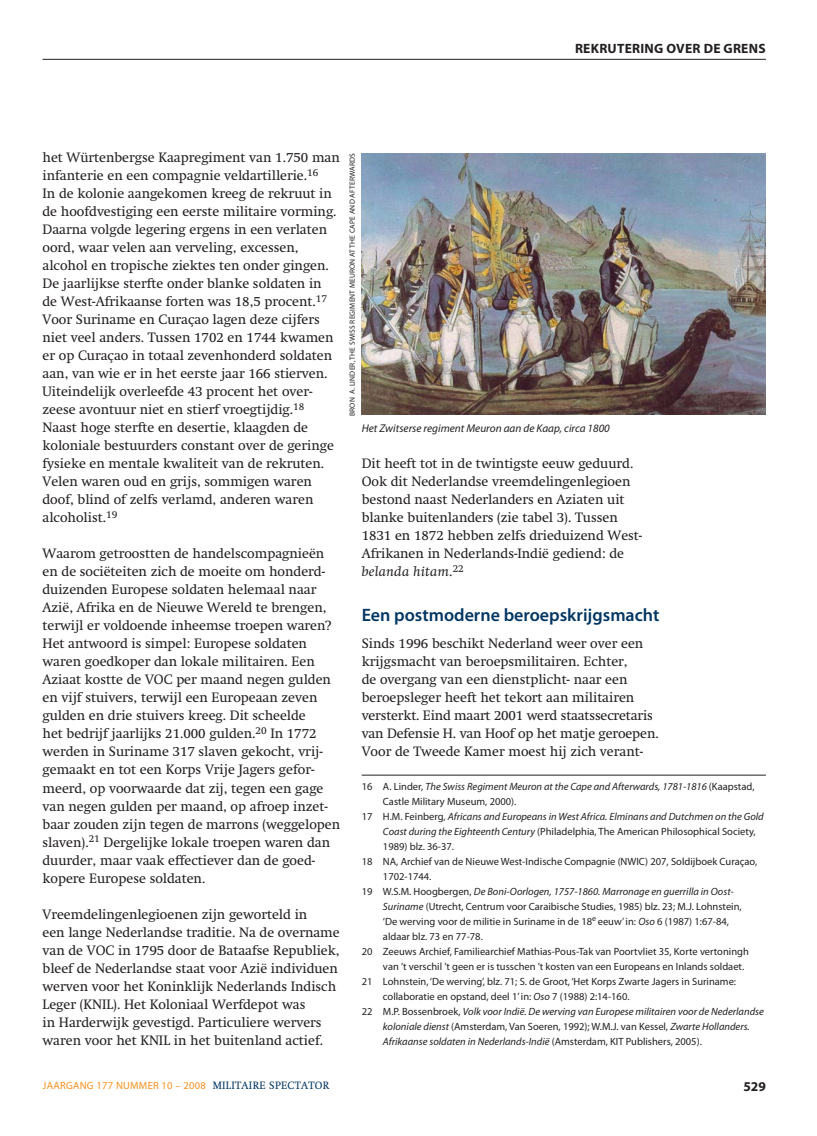
<style>
.page{position:relative;width:817px;height:1136px;background:#fff}
.page>*{position:absolute;margin:0;border:0;box-sizing:border-box;transform-origin:0 0}
.t1{font:600 18px "Myriad Pro";color:#003562}
.t2{font:13.5px/18px "Swift";color:#231f20}
.t3{font:700 13.5px "Myriad Pro";letter-spacing:.02em;color:#231f20}
.t4{font:italic 11.25px "Myriad Pro";color:#231f20}
.t5{font:10.5px "Myriad Pro";color:#231f20}
.t6{font:italic 10.5px "Myriad Pro";color:#231f20}
.t7{font:10.5px "Myriad Pro";letter-spacing:.025em;color:#f7901e}
.t8{font:7.5px "Myriad Pro";letter-spacing:.02em;color:#231f20}
.s1{font-style:italic}
.s2{font-style:normal}
.s3{font-family:"Swift";color:#003562}
</style>
<div class="page">
<hr style="left:43px;top:59px;width:722px;height:1px;background:#231f20">
<hr style="left:361px;top:774px;width:404px;height:1px;background:#231f20">
<img style="left:361px;top:153px;width:404px;height:261px">
<p class="t3" style="left:575px;top:43px;width:192px">REKRUTERING OVER DE GRENS</p>
<p class="t2" style="left:43px;top:150px;width:299px">het Würtenbergse Kaapregiment van 1.750 man infanterie en een compagnie veldartillerie.<sup>16<br></sup>In de kolonie aangekomen kreeg de rekruut in de hoofdvestiging een eerste militaire vorming.<br>Daarna volgde legering ergens in een verlaten oord, waar velen aan verveling, excessen, alcohol en tropische ziektes ten onder gingen.<br>De jaarlijkse sterfte onder blanke soldaten in<br>de West-Afrikaanse forten was 18,5 procent.<sup>17<br></sup>Voor Suriname en Curaçao lagen deze cijfers niet veel anders. Tussen 1702 en 1744 kwamen er op Curaçao in totaal zevenhonderd soldaten aan, van wie er in het eerste jaar 166 stierven.<br>Uiteindelijk overleefde 43 procent het over&shy;zeese avontuur niet en stierf vroegtijdig.<sup>18<br></sup>Naast hoge sterfte en desertie, klaagden de koloniale bestuurders constant over de geringe fysieke en mentale kwaliteit van de rekruten.<br>Velen waren oud en grijs, sommigen waren doof, blind of zelfs verlamd, anderen waren alcoholist.<sup>19</sup></p>
<p class="t2" style="left:43px;top:546px;width:299px">Waarom getroostten de handelscompagnieën en de sociëteiten zich de moeite om honderd&shy;duizenden Europese soldaten helemaal naar Azië, Afrika en de Nieuwe Wereld te brengen, terwijl er voldoende inheemse troepen waren?<br>Het antwoord is simpel: Europese soldaten waren goedkoper dan lokale militairen. Een Aziaat kostte de VOC per maand negen gulden en vijf stuivers, terwijl een Europeaan zeven gulden en drie stuivers kreeg. Dit scheelde<br>het bedrijf jaarlijks 21.000 gulden.<sup>20</sup> In 1772 werden in Suriname 317 slaven gekocht, vrij&shy;gemaakt en tot een Korps Vrije Jagers gefor&shy;meerd, op voorwaarde dat zij, tegen een gage van negen gulden per maand, op afroep inzet&shy;baar zouden zijn tegen de marrons (weggelopen slaven).<sup>21</sup> Dergelijke lokale troepen waren dan duurder, maar vaak effectiever dan de goed&shy;kopere Europese soldaten.</p>
<p class="t2" style="left:43px;top:906px;width:299px">Vreemdelingenlegioenen zijn geworteld in<br>een lange Nederlandse traditie. Na de overname van de VOC in 1795 door de Bataafse Republiek, bleef de Nederlandse staat voor Azië individuen werven voor het Koninklijk Nederlands Indisch Leger (KNIL). Het Koloniaal Werfdepot was<br>in Harderwijk gevestigd. Particuliere wervers waren voor het KNIL in het buitenland actief.</p>
<p class="t8" style="left:349px;top:416px;width:264px;rotate:-90deg">BRON A. LINDER, THE SWISS REGIMENT MEURON AT THE CAPE AND AFTERWARDS</p>
<p class="t4" style="left:361px;top:424px;width:249px">Het Zwitserse regiment Meuron aan de Kaap, circa 1800</p>
<p class="t2" style="left:361px;top:456px;width:282px">Dit heeft tot in de twintigste eeuw geduurd.<br>Ook dit Nederlandse vreemdelingenlegioen bestond naast Neder landers en Aziaten uit blanke buitenlanders (zie tabel 3). Tussen 1831 en 1872 hebben zelfs drieduizend West-Afrikanen in Nederlands-Indië gediend: de <span class="s1">belanda hitam</span>.<sup>22</sup></p>
<h1 class="t1" style="left:361px;top:608px;width:299px">Een postmoderne beroepskrijgsmacht</h1>
<p class="t2" style="left:361px;top:636px;width:298px">Sinds 1996 beschikt Nederland weer over een krijgsmacht van beroepsmilitairen. Echter,<br>de overgang van een dienstplicht- naar een beroepsleger heeft het tekort aan militairen versterkt. Eind maart 2001 werd staatssecretaris van Defensie H. van Hoof op het matje geroepen.<br>Voor de Tweede Kamer moest hij zich verant-</p>
<p class="t6" style="left:361px;top:782px;width:394px"><span class="s2">16 A. Linder,</span> The Swiss Regiment Meuron at the Cape and Afterwards, 1781-1816 <span class="s2">(Kaapstad,</span></p>
<p class="t5" style="left:383px;top:797px;width:135px">Castle Military Museum, 2000).</p>
<p class="t6" style="left:361px;top:812px;width:403px"><span class="s2">17 H.M. Feinberg,</span> Africans and Europeans in West Africa. Elminans and Dutchmen on the Gold</p>
<p class="t5" style="left:383px;top:827px;width:374px"><span class="s1">Coast during the Eighteenth Century</span> (Philadelphia, The American Philosophical Society,</p>
<p class="t5" style="left:383px;top:842px;width:73px">1989) blz. 36-37.</p>
<p class="t5" style="left:361px;top:857px;width:397px">18 NA, Archief van de Nieuwe West-Indische Compagnie (NWIC) 207, Soldijboek Curaçao,</p>
<p class="t5" style="left:383px;top:872px;width:50px">1702-1744.</p>
<p class="t6" style="left:361px;top:887px;width:373px"><span class="s2">19 W.S.M. Hoogbergen,</span> De Boni-Oorlogen, 1757-1860. Marronage en guerrilla in Oost-</p>
<p class="t5" style="left:383px;top:902px;width:360px"><span class="s1">Suriname</span> (Utrecht, Centrum voor Caraibische Studies, 1985) blz. 23; M.J. Lohnstein,</p>
<p class="t5" style="left:383px;top:917px;width:347px">‘De werving voor de militie in Suriname in de 18<sup>e</sup> eeuw’ in: <span class="s1">Oso</span> 6 (1987) 1:67-84,</p>
<p class="t5" style="left:383px;top:932px;width:101px">aldaar blz. 73 en 77-78.</p>
<p class="t5" style="left:361px;top:947px;width:388px">20 Zeeuws Archief, Familiearchief Mathias-Pous-Tak van Poortvliet 35, Korte vertoningh</p>
<p class="t5" style="left:383px;top:962px;width:363px">van ’t verschil ’t geen er is tusschen ’t kosten van een Europeans en Inlands soldaet.</p>
<p class="t5" style="left:361px;top:977px;width:376px">21 Lohnstein, ‘De werving’, blz. 71; S. de Groot, ‘Het Korps Zwarte Jagers in Suriname:</p>
<p class="t5" style="left:383px;top:992px;width:248px">collaboratie en opstand, deel 1’ in: <span class="s1">Oso</span> 7 (1988) 2:14-160.</p>
<p class="t6" style="left:361px;top:1007px;width:403px"><span class="s2">22 M.P. Bossenbroek,</span> Volk voor Indië. De werving van Europese militairen voor de Nederlandse</p>
<p class="t5" style="left:383px;top:1022px;width:368px"><span class="s1">koloniale dienst</span> (Amsterdam, Van Soeren, 1992); W.M.J. van Kessel, <span class="s1">Zwarte Hollanders.</span></p>
<p class="t6" style="left:383px;top:1037px;width:320px">Afrikaanse soldaten in Nederlands-Indië <span class="s2">(Amsterdam, KIT Publishers, 2005).</span></p>
<p class="t7" style="left:43px;top:1080px;width:288px">JAARGANG 177 NUMMER 10 – 2008 <span class="s3">MILITAIRE SPECTATOR</span></p>
<p class="t3" style="left:743px;top:1081px;width:24px">529</p>
</div>
